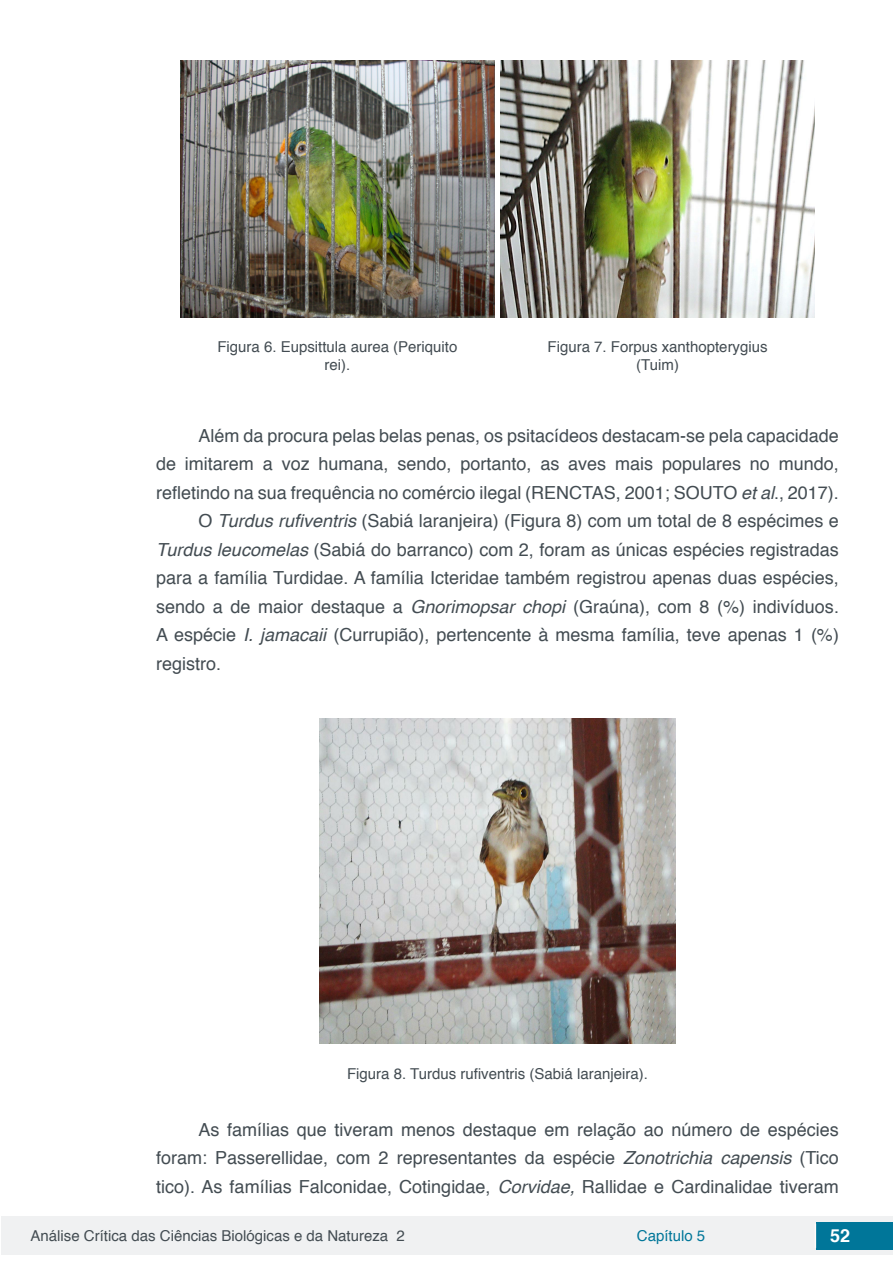
<style>
.page{position:relative;width:893px;height:1263px;background:#fff}
.page>*{position:absolute;margin:0;border:0;box-sizing:border-box;transform-origin:0 0}
.txt{font:18px/28.5px "Helvetica";color:#434c52;text-align:justify}
.t1{font:700 18px "Helvetica";color:#fff}
.info_tab_gra_imag{font:15px/18px "Helvetica";color:#434c52;text-align:center}
.t2{font:15px "Helvetica";color:#007699}
.s1{font-style:italic}
</style>
<div class="page">
<div style="left:1px;top:1216px;width:891px;height:38px;background:#f0f1f2"></div>
<div style="left:816px;top:1222px;width:77px;height:27px;background:#007699"></div>
<svg style="left:815px;top:1224px;width:1px;height:24px"></svg>
<img style="left:180px;top:60px;width:315px;height:257px">
<img style="left:500px;top:60px;width:315px;height:257px">
<img style="left:319px;top:718px;width:357px;height:325px">
<p class="info_tab_gra_imag" style="left:217px;top:338px;width:242px">Figura 6. Eupsittula aurea (Periquito rei).</p>
<p class="info_tab_gra_imag" style="left:548px;top:338px;width:222px">Figura 7. Forpus xanthopterygius (Tuim)</p>
<p class="txt" style="left:156px;top:422px;width:684px;text-indent:43px">Além da procura pelas belas penas, os psitacídeos destacam-se pela capacidade de imitarem a voz humana, sendo, portanto, as aves mais populares no mundo, refletindo na sua frequência no comércio ilegal (RENCTAS, 2001; SOUTO <span class="s1">et al</span>., 2017).</p>
<p class="txt" style="left:156px;top:507px;width:684px;text-indent:43px">O <span class="s1">Turdus rufiventris</span> (Sabiá laranjeira) (Figura 8) com um total de 8 espécimes e <span class="s1">Turdus leucomelas</span> (Sabiá do barranco) com 2, foram as únicas espécies registradas para a família Turdidae. A família Icteridae também registrou apenas duas espécies, sendo a de maior destaque a <span class="s1">Gnorimopsar chopi</span> (Graúna), com 8 (%) indivíduos.<br>A espécie <span class="s1">I. jamacaii</span> (Currupião), pertencente à mesma família, teve apenas 1 (%) registro.</p>
<p class="info_tab_gra_imag" style="left:347px;top:1065px;width:302px">Figura 8. Turdus rufiventris (Sabiá laranjeira).</p>
<p class="txt" style="left:156px;top:1115px;width:684px;text-indent:43px">As famílias que tiveram menos destaque em relação ao número de espécies foram: Passerellidae, com 2 representantes da espécie <span class="s1">Zonotrichia capensis</span> (Tico tico). As famílias Falconidae, Cotingidae, <span class="s1">Corvidae,</span> Rallidae e Cardinalidae tiveram</p>
<p class="info_tab_gra_imag" style="left:31px;top:1227px;width:376px">Análise Crítica das Ciências Biológicas e da Natureza 2</p>
<p class="t2" style="left:637px;top:1224px;width:70px">Capítulo 5</p>
<p class="t1" style="left:830px;top:1221px;width:22px">52</p>
</div>
